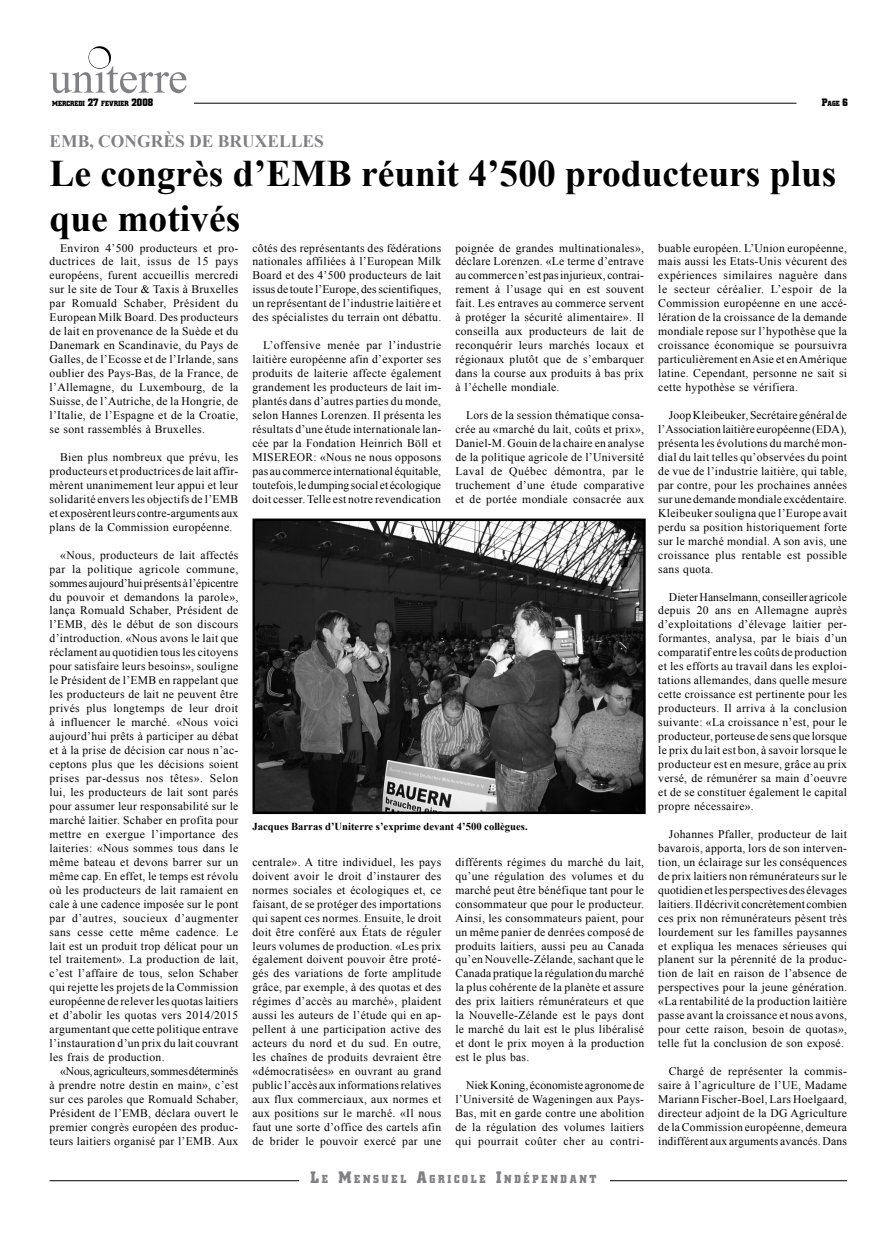
<style>
.page{position:relative;width:886px;height:1241px;background:#fff}
.page>*{position:absolute;margin:0;border:0;box-sizing:border-box;transform-origin:0 0}
.t1{font:700 37.5px/45px "Times New Roman";color:#000}
.t2{font:700 17.5px "Times New Roman";color:#818084}
.t3{font:700 11.75px "Square Slabserif 711 BT";letter-spacing:.255em;color:#818084;scale:.9 1}
.t4{font:11.62px/14px "Times New Roman";letter-spacing:.025em;color:#000;text-align:justify}
.t5{font:700 10.62px "Times New Roman";color:#000}
.t6{font:700 7.62px "Square Slabserif 711 BT";color:#000;scale:.9 1}
.s1{font-size:10.88px}
.s2{font-size:16.88px}
</style>
<div class="page">
<svg style="left:50px;top:47px;width:136px;height:46px"></svg>
<hr style="left:194px;top:103px;width:602px;height:1px;background:#000">
<hr style="left:50px;top:1180px;width:249px;height:1px;background:#000">
<hr style="left:610px;top:1180px;width:237px;height:1px;background:#000">
<img style="left:255px;top:521px;width:388px;height:290px">
<div style="left:252px;top:518px;width:394px;height:296px;border:2px solid #000"></div>
<p class="t6" style="left:52px;top:98px;width:114px">MERCREDI <span class="s1">27</span> FEVRIER <span class="s1">2008</span></p>
<p class="t6" style="left:822px;top:98px;width:31px"><span class="s1">P</span>AGE <span class="s1">6</span></p>
<h2 class="t2" style="left:50px;top:129px;width:89px">EMB, congr</h2>
<h2 class="t2" style="left:163px;top:129px;width:117px">ès de Bruxelles</h2>
<h1 class="t1" style="left:50px;top:150px;width:788px">Le congrès d’EMB réunit 4’500 producteurs plus que motivés</h1>
<p class="t4" style="left:50px;top:240px;width:190px;text-indent:11px">Environ 4’500 producteurs et pro&shy;ductrices de lait, issus de 15 pays européens, furent accueillis mercredi sur le site de Tour &amp; Taxis à Bruxelles par Romuald Schaber, Président du European Milk Board. Des producteurs de lait en provenance de la Suède et du Danemark en Scandinavie, du Pays de Galles, de l’Ecosse et de l’Irlande, sans oublier des Pays-Bas, de la France, de l’Allemagne, du Luxembourg, de la Suisse, de l’Autriche, de la Hongrie, de l’Italie, de l’Espagne et de la Croatie, se sont rassemblés à Bruxelles.</p>
<p class="t4" style="left:50px;top:450px;width:190px;text-indent:11px">Bien plus nombreux que prévu, les producteurs et productrices de lait affir&shy;mèrent unanimement leur appui et leur solidarité envers les objectifs de l’EMB et exposèrent leurs contre-arguments aux plans de la Commission européenne.</p>
<p class="t4" style="left:50px;top:547px;width:190px;text-indent:11px">«Nous, producteurs de lait affectés par la politique agricole commune, sommes aujourd’hui présents à l’épicentre du pouvoir et demandons la parole», lança Romuald Schaber, Président de l’EMB, dès le début de son discours d’introduction. «Nous avons le lait que réclament au quotidien tous les citoyens pour satisfaire leurs besoins», souligne le Président de l’EMB en rappelant que les producteurs de lait ne peuvent être privés plus longtemps de leur droit à influencer le marché. «Nous voici aujourd’hui prêts à participer au débat et à la prise de décision car nous n’ac&shy;ceptons plus que les décisions soient prises par-dessus nos têtes». Selon lui, les producteurs de lait sont parés pour assumer leur responsabilité sur le marché laitier. Schaber en profita pour mettre en exergue l’importance des laiteries: «Nous sommes tous dans le même bateau et devons barrer sur un même cap. En effet, le temps est révolu où les producteurs de lait ramaient en cale à une cadence imposée sur le pont par d’autres, soucieux d’augmenter sans cesse cette même cadence. Le lait est un produit trop délicat pour un tel traitement». La production de lait, c’est l’affaire de tous, selon Schaber qui rejette les projets de la Commission européenne de relever les quotas laitiers et d’abolir les quotas vers 2014/2015 argumentant que cette politique entrave l’instauration d’un prix du lait couvrant les frais de production.</p>
<p class="t4" style="left:50px;top:1063px;width:190px;text-indent:11px">«Nous, agriculteurs, sommes déterminés à prendre notre destin en main», c’est sur ces paroles que Romuald Schaber, Président de l’EMB, déclara ouvert le premier congrès européen des produc&shy;teurs laitiers organisé par l’EMB. Aux</p>
<p class="t4" style="left:252px;top:240px;width:190px">côtés des représentants des fédérations nationales affiliées à l’European Milk Board et des 4’500 producteurs de lait issus de toute l’Europe, des scientifiques, un représentant de l’industrie laitière et des spécialistes du terrain ont débattu.</p>
<p class="t4" style="left:252px;top:338px;width:190px;text-indent:11px">L’offensive menée par l’industrie laitière européenne afin d’exporter ses produits de laiterie affecte également grandement les producteurs de lait im&shy;plantés dans d’autres parties du monde, selon Hannes Lorenzen. Il présenta les résultats d’une étude internationale lan&shy;cée par la Fondation Heinrich Böll et MISEREOR: «Nous ne nous opposons pas au commerce international équitable, toutefois, le dumping social et écologique doit cesser. Telle est notre revendication</p>
<p class="t4" style="left:455px;top:240px;width:190px">poignée de grandes multinationales», déclare Lorenzen. «Le terme d’entrave au commerce n’est pas injurieux, contrai&shy;rement à l’usage qui en est souvent fait. Les entraves au commerce servent à protéger la sécurité alimentaire». Il conseilla aux producteurs de lait de reconquérir leurs marchés locaux et régionaux plutôt que de s’embarquer dans la course aux produits à bas prix à l’échelle mondiale.</p>
<p class="t4" style="left:455px;top:408px;width:190px;text-indent:11px">Lors de la session thématique consa&shy;crée au «marché du lait, coûts et prix», Daniel-M. Gouin de la chaire en analyse de la politique agricole de l’Université Laval de Québec démontra, par le truchement d’une étude comparative et de portée mondiale consacrée aux</p>
<p class="t5" style="left:252px;top:818px;width:277px">Jacques Barras d’Uniterre s’exprime devant 4’500 collègues.</p>
<p class="t4" style="left:252px;top:854px;width:190px">centrale». A titre individuel, les pays doivent avoir le droit d’instaurer des normes sociales et écologiques et, ce faisant, de se protéger des importations qui sapent ces normes. Ensuite, le droit doit être conféré aux États de réguler leurs volumes de production. «Les prix également doivent pouvoir être proté&shy;gés des variations de forte amplitude grâce, par exemple, à des quotas et des régimes d’accès au marché», plaident aussi les auteurs de l’étude qui en ap&shy;pellent à une participation active des acteurs du nord et du sud. En outre, les chaînes de produits devraient être «démocratisées» en ouvrant au grand public l’accès aux informations relatives aux flux commerciaux, aux normes et aux positions sur le marché. «Il nous faut une sorte d’office des cartels afin de brider le pouvoir exercé par une</p>
<p class="t4" style="left:455px;top:854px;width:190px">différents régimes du marché du lait, qu’une régulation des volumes et du marché peut être bénéfique tant pour le consommateur que pour le producteur.<br>Ainsi, les consommateurs paient, pour un même panier de denrées composé de produits laitiers, aussi peu au Canada qu’en Nouvelle-Zélande, sachant que le Canada pratique la régulation du marché la plus cohérente de la planète et assure des prix laitiers rémunérateurs et que la Nouvelle-Zélande est le pays dont le marché du lait est le plus libéralisé et dont le prix moyen à la production est le plus bas.</p>
<p class="t4" style="left:455px;top:1077px;width:190px;text-indent:11px">Niek Koning, économiste agronome de l’Université de Wageningen aux Pays-Bas, mit en garde contre une abolition de la régulation des volumes laitiers qui pourrait coûter cher au contri-</p>
<p class="t3" style="left:311px;top:1171px;width:319px"><span class="s2">L</span>E <span class="s2">M</span>ENSUEL <span class="s2">A</span>GRICOLE <span class="s2">I</span>NDÉPENDANT</p>
<p class="t4" style="left:658px;top:240px;width:190px">buable européen. L’Union européenne, mais aussi les Etats-Unis vécurent des expériences similaires naguère dans le secteur céréalier. L’espoir de la Commission européenne en une accé&shy;lération de la croissance de la demande mondiale repose sur l’hypothèse que la croissance économique se poursuivra particulièrement en Asie et en Amérique latine. Cependant, personne ne sait si cette hypothèse se vérifiera.</p>
<p class="t4" style="left:658px;top:408px;width:190px;text-indent:11px">Joop Kleibeuker, Secrétaire général de l’Association laitière européenne (EDA), présenta les évolutions du marché mon&shy;dial du lait telles qu’observées du point de vue de l’industrie laitière, qui table, par contre, pour les prochaines années sur une demande mondiale excédentaire.<br>Kleibeuker souligna que l’Europe avait perdu sa position historiquement forte sur le marché mondial. A son avis, une croissance plus rentable est possible sans quota.</p>
<p class="t4" style="left:658px;top:589px;width:190px;text-indent:11px">Dieter Hanselmann, conseiller agricole depuis 20 ans en Allemagne auprès d’exploitations d’élevage laitier per&shy;formantes, analysa, par le biais d’un comparatif entre les coûts de production et les efforts au travail dans les exploi&shy;tations allemandes, dans quelle mesure cette croissance est pertinente pour les producteurs. Il arriva à la conclusion suivante: «La croissance n’est, pour le producteur, porteuse de sens que lorsque le prix du lait est bon, à savoir lorsque le producteur est en mesure, grâce au prix versé, de rémunérer sa main d’oeuvre et de se constituer également le capital propre nécessaire».</p>
<p class="t4" style="left:658px;top:826px;width:190px;text-indent:11px">Johannes Pfaller, producteur de lait bavarois, apporta, lors de son interven&shy;tion, un éclairage sur les conséquences de prix laitiers non rémunérateurs sur le quotidien et les perspectives des élevages laitiers. Il décrivit concrètement combien ces prix non rémunérateurs pèsent très lourdement sur les familles paysannes et expliqua les menaces sérieuses qui planent sur la pérennité de la produc&shy;tion de lait en raison de l’absence de perspectives pour la jeune génération. «La rentabilité de la production laitière passe avant la croissance et nous avons, pour cette raison, besoin de quotas», telle fut la conclusion de son exposé.</p>
<p class="t4" style="left:658px;top:1063px;width:190px;text-indent:11px">Chargé de représenter la commis&shy;saire à l’agriculture de l’UE, Madame Mariann Fischer-Boel, Lars Hoelgaard, directeur adjoint de la DG Agriculture de la Commission européenne, demeura indifférent aux arguments avancés. Dans</p>
</div>
